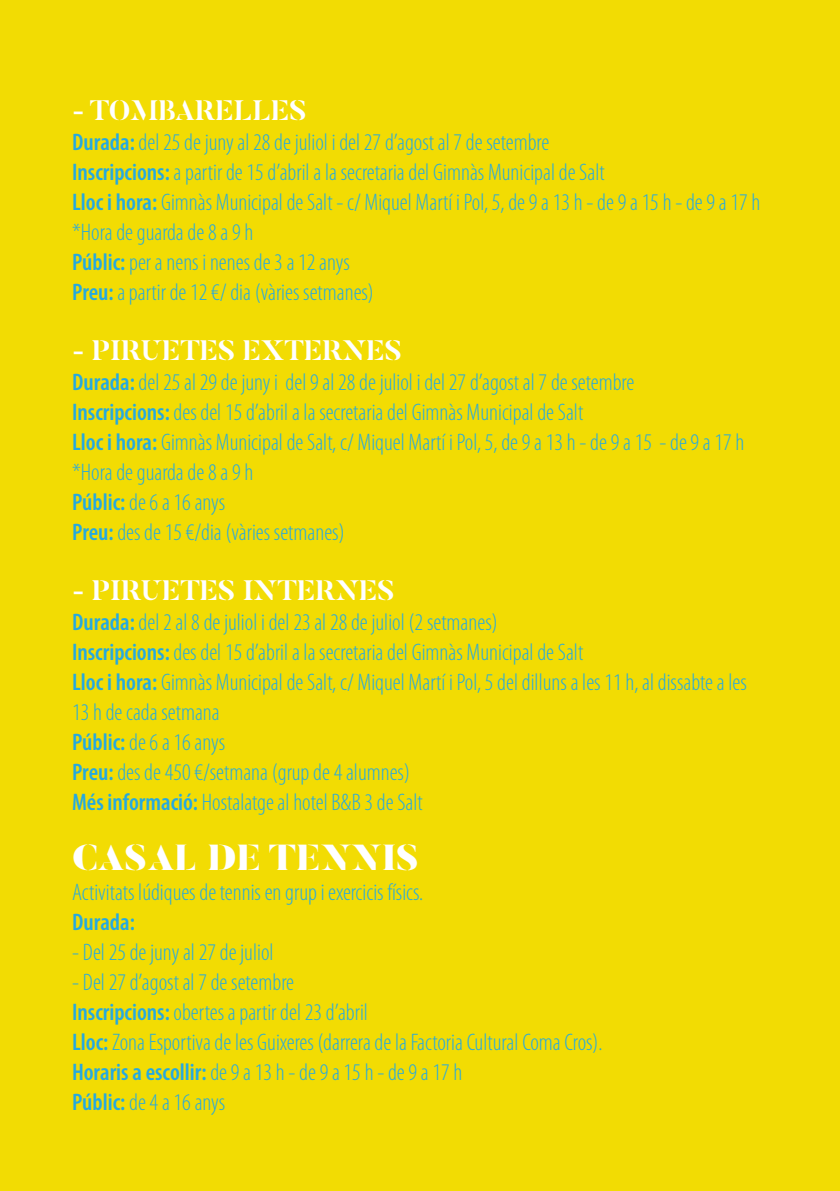
<style>
.page{position:relative;width:840px;height:1191px;background:#fff}
.page>*{position:absolute;margin:0;border:0;box-sizing:border-box;transform-origin:0 0}
.t1{font:900 36px "Butler Stencil";color:#fff}
.t2{font:700 28px "Butler Stencil";color:#fff}
.t3{font:300 condensed 24px/30px "Myriad Pro";color:#25a9e0}
.t4{font:600 condensed 24px "Myriad Pro";color:#25a9e0}
.s1{font-weight:600}
</style>
<div class="page">
<div style="left:0;top:0;width:839px;height:1191px;background:#f2dc03"></div>
<p class="t2" style="left:72px;top:92px;width:236px">- TOMBARELLES</p>
<p class="t3" style="left:72px;top:128px;width:689px"><span class="s1">Durada:</span> del 25 de juny al 28 de juliol i del 27 d’agost al 7 de setembre<br><span class="s1">Inscripcions:</span> a partir de 15 d’abril a la secretaria del Gimnàs Municipal de Salt<br><span class="s1">Lloc i hora:</span> Gimnàs Municipal de Salt - c/ Miquel Martí i Pol, 5, de 9 a 13 h - de 9 a 15 h - de 9 a 17 h *Hora de guarda de 8 a 9 h<br><span class="s1">Públic:</span> per a nens i nenes de 3 a 12 anys<br><span class="s1">Preu:</span> a partir de 12 €/ dia (vàries setmanes)</p>
<p class="t2" style="left:72px;top:332px;width:331px">- PIRUETES EXTERNES</p>
<p class="t3" style="left:72px;top:368px;width:673px"><span class="s1">Durada:</span> del 25 al 29 de juny i del 9 al 28 de juliol i del 27 d’agost al 7 de setembre<br><span class="s1">Inscripcions:</span> des del 15 d’abril a la secretaria del Gimnàs Municipal de Salt<br><span class="s1">Lloc i hora:</span> Gimnàs Municipal de Salt, c/ Miquel Martí i Pol, 5, de 9 a 13 h - de 9 a 15 - de 9 a 17 h *Hora de guarda de 8 a 9 h<br><span class="s1">Públic:</span> de 6 a 16 anys<br><span class="s1">Preu:</span> des de 15 €/dia (vàries setmanes)</p>
<p class="t2" style="left:72px;top:572px;width:324px">- PIRUETES INTERNES</p>
<p class="t3" style="left:72px;top:608px;width:676px"><span class="s1">Durada:</span> del 2 al 8 de juliol i del 23 al 28 de juliol (2 setmanes)<br><span class="s1">Inscripcions:</span> des del 15 d’abril a la secretaria del Gimnàs Municipal de Salt<br><span class="s1">Lloc i hora:</span> Gimnàs Municipal de Salt, c/ Miquel Martí i Pol, 5 del dilluns a les 11 h, al dissabte a les 13 h de cada setmana<br><span class="s1">Públic:</span> de 6 a 16 anys<br><span class="s1">Preu:</span> des de 450 €/setmana (grup de 4 alumnes)<br><span class="s1">Més informació:</span> Hostalatge al hotel B&amp;B 3 de Salt</p>
<h1 class="t1" style="left:72px;top:835px;width:348px">CASAL DE TENNIS</h1>
<p class="t3" style="left:72px;top:878px;width:352px">Activitats lúdiques de tennis en grup i exercicis físics.</p>
<p class="t4" style="left:72px;top:909px;width:64px">Durada:</p>
<p class="t3" style="left:72px;top:938px;width:203px">- Del 25 de juny al 27 de juliol</p>
<p class="t3" style="left:72px;top:968px;width:532px">- Del 27 d’agost al 7 de setembre<br><span class="s1">Inscripcions:</span> obertes a partir del 23 d’abril<br><span class="s1">Lloc:</span> Zona Esportiva de les Guixeres (darrera de la Factoria Cultural Coma Cros).<br><span class="s1">Horaris a escollir:</span> de 9 a 13 h - de 9 a 15 h - de 9 a 17 h<br><span class="s1">Públic:</span> de 4 a 16 anys</p>
</div>
